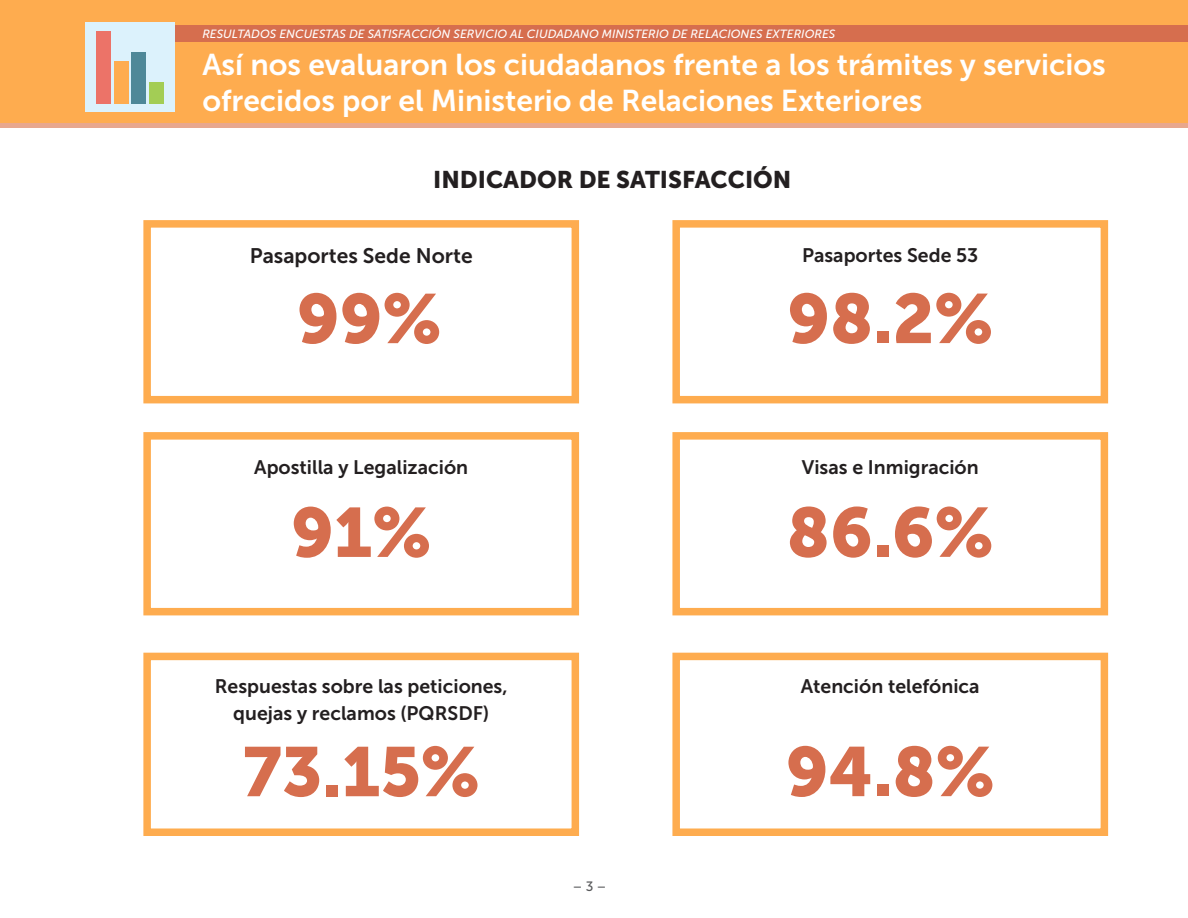
<style>
.page{position:relative;width:1188px;height:918px;background:#fff}
.page>*{position:absolute;margin:0;border:0;box-sizing:border-box;transform-origin:0 0}
.t1{font:69.3px "Museo Sans 900";color:#d66e4e}
.t2{font:30px/36px "Museo Sans 700";color:#fff}
.t3{font:24px "Museo Sans 900";color:#231f20}
.t4{font:21px "Museo Sans 700";color:#231f20}
.t5{font:19.5px/27px "Museo Sans 700";color:#231f20;text-align:center}
.t6{font:13.5px "Museo Sans 500";color:#57585a}
.t7{font:italic 11.85px "Museo Sans 500";color:#fff}
</style>
<div class="page">
<div style="left:0;top:0;width:1188px;height:123px;background:#feac4f"></div>
<div style="left:93px;top:25px;width:1095px;height:16px;background:#d66e4e"></div>
<div style="left:0;top:123px;width:1188px;height:5px;background:#e8a78d"></div>
<div style="left:85px;top:22px;width:90px;height:89px;background:#dcf2fc"></div>
<div style="left:96px;top:32px;width:15px;height:72px;background:#ec7368"></div>
<div style="left:114px;top:61px;width:15px;height:43px;background:#feac4f"></div>
<div style="left:131px;top:52px;width:15px;height:52px;background:#4e8898"></div>
<div style="left:149px;top:83px;width:15px;height:21px;background:#a3cd55"></div>
<div style="left:143px;top:220px;width:436px;height:183px;border:8px solid #feac4f"></div>
<div style="left:672px;top:220px;width:436px;height:183px;border:8px solid #feac4f"></div>
<div style="left:143px;top:432px;width:436px;height:183px;border:8px solid #feac4f"></div>
<div style="left:672px;top:432px;width:436px;height:183px;border:8px solid #feac4f"></div>
<div style="left:143px;top:653px;width:436px;height:183px;border:8px solid #feac4f"></div>
<div style="left:672px;top:653px;width:436px;height:183px;border:8px solid #feac4f"></div>
<p class="t7" style="left:202px;top:27px;width:634px">RESULTADOS ENCUESTAS DE SATISFACCIÓN SERVICIO AL CIUDADANO MINISTERIO DE RELACIONES EXTERIORES</p>
<h2 class="t2" style="left:202px;top:46px;width:905px">Así nos evaluaron los ciudadanos frente a los trámites y servicios ofrecidos por el Ministerio de Relaciones Exteriores</h2>
<p class="t3" style="left:433px;top:166px;width:360px">INDICADOR DE SATISFACCIÓN</p>
<p class="t4" style="left:250px;top:244px;width:224px">Pasaportes Sede Norte</p>
<p class="t5" style="left:802px;top:242px;width:178px">Pasaportes Sede 53</p>
<h1 class="t1" style="left:297px;top:280px;width:146px">99%</h1>
<h1 class="t1" style="left:787px;top:279px;width:208px">98.2%</h1>
<p class="t5" style="left:254px;top:453px;width:215px">Apostilla y Legalización</p>
<p class="t5" style="left:802px;top:453px;width:178px">Visas e Inmigración</p>
<h1 class="t1" style="left:291px;top:493px;width:142px">91%</h1>
<p class="t5" style="left:215px;top:673px;width:294px">Respuestas sobre las peticiones, quejas y reclamos (PQRSDF)</p>
<h1 class="t1" style="left:243px;top:733px;width:239px">73.15%</h1>
<p class="t6" style="left:573px;top:879px;width:35px">– 3 –</p>
<h1 class="t1" style="left:787px;top:493px;width:208px">86.6%</h1>
<p class="t5" style="left:801px;top:673px;width:180px">Atención telefónica</p>
<h1 class="t1" style="left:786px;top:733px;width:211px">94.8%</h1>
</div>
